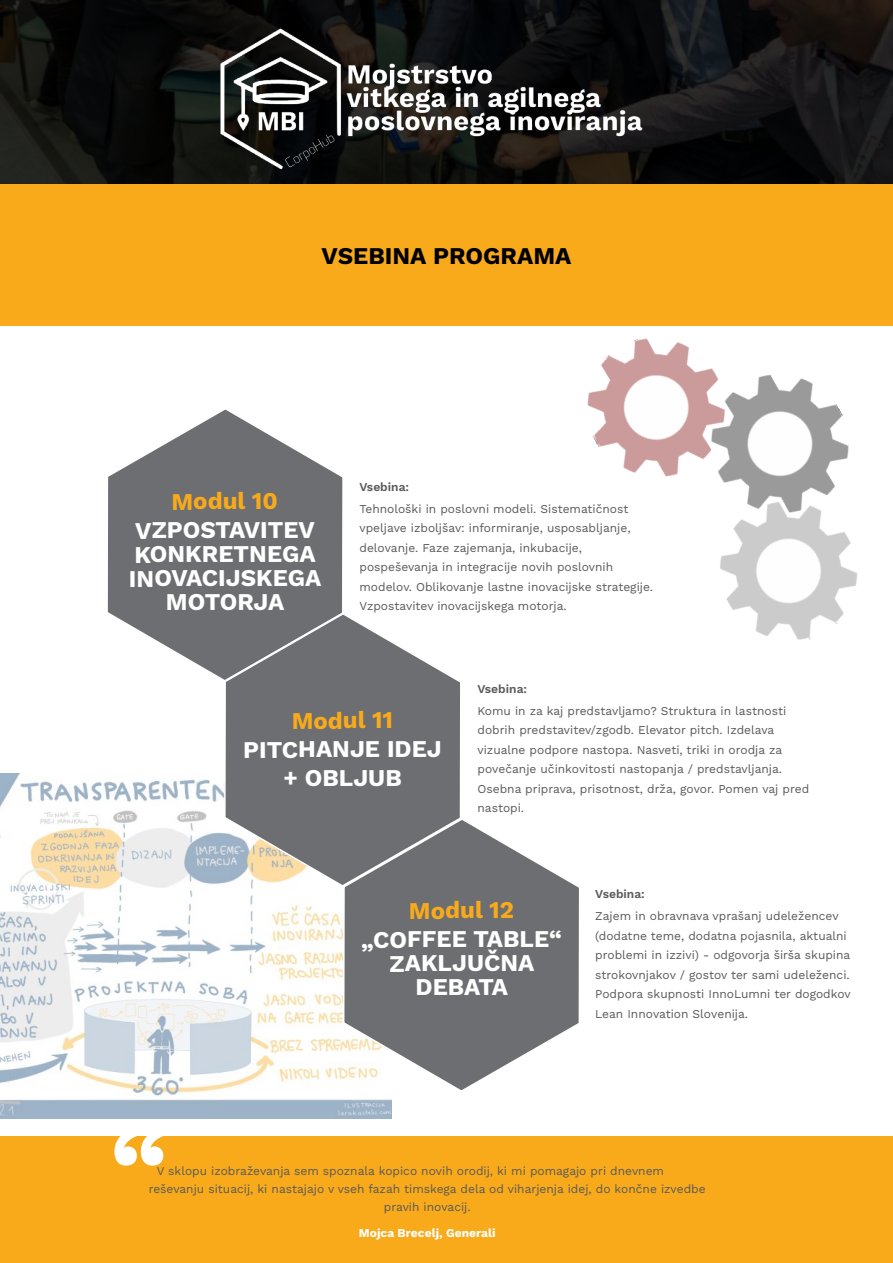
<style>
.page{position:relative;width:893px;height:1263px;background:#fff}
.page>*{position:absolute;margin:0;border:0;box-sizing:border-box;transform-origin:0 0}
.t1{font:700 108px "Work Sans";color:#fff}
.t2{font:700 24px/24px "Work Sans";letter-spacing:-.005em;color:#fff;text-align:center}
.t3{font:700 24px "Work Sans";letter-spacing:-.005em;color:#f8aa1b}
.t4{font:700 24px "Work Sans";color:#000}
.t5{font:12px/19.5px "Work Sans";color:#58595b}
.t6{font:600 12px "Work Sans";color:#58595b}
.t7{font:700 12px "Work Sans";color:#fff}
</style>
<div class="page">
<img style="left:0;top:774px;width:391px;height:344px">
<div style="left:0;top:0;width:893px;height:192px;background:#000;opacity:.8"></div>
<div style="left:0;top:1136px;width:893px;height:127px;background:#f8aa1b"></div>
<svg style="left:223px;top:616px;width:237px;height:272px;background:#848586"></svg>
<svg style="left:107px;top:409px;width:238px;height:273px;fill:#6d6e71"></svg>
<svg style="left:342px;top:817px;width:237px;height:276px;fill:#6d6e71"></svg>
<div style="left:0;top:184px;width:893px;height:142px;background:#f8aa1b"></div>
<img style="left:587px;top:338px;width:270px;height:302px">
<img style="left:206px;top:17px;width:456px;height:159px">
<h2 class="t4" style="left:321px;top:242px;width:252px">VSEBINA PROGRAMA</h2>
<h2 class="t3" style="left:171px;top:488px;width:108px">Modul 10</h2>
<h2 class="t2" style="left:129px;top:518px;width:194px">VZPOSTAVITEV<br>KONKRETNEGA<br>INOVACIJSKEGA<br>MOTORJA</h2>
<p class="t6" style="left:359px;top:482px;width:51px">Vsebina:</p>
<p class="t5" style="left:359px;top:499px;width:295px">Tehnološki in poslovni modeli. Sistematičnost vpeljave izboljšav: informiranje, usposabljanje, delovanje. Faze zajemanja, inkubacije, pospeševanja in integracije novih poslovnih modelov. Oblikovanje lastne inovacijske strategije.<br>Vzpostavitev inovacijskega motorja.</p>
<h2 class="t3" style="left:292px;top:707px;width:103px">Modul 11</h2>
<h2 class="t2" style="left:243px;top:735px;width:200px;line-height:28.8px">PITCHANJE IDEJ + OBLJUB</h2>
<p class="t6" style="left:477px;top:684px;width:51px">Vsebina:</p>
<p class="t5" style="left:477px;top:701px;width:333px">Komu in za kaj predstavljamo? Struktura in lastnosti dobrih predstavitev/zgodb. Elevator pitch. Izdelava vizualne podpore nastopa. Nasveti, triki in orodja za povečanje učinkovitosti nastopanja / predstavljanja.<br>Osebna priprava, prisotnost, drža, govor. Pomen vaj pred nastopi.</p>
<h2 class="t3" style="left:409px;top:897px;width:107px">Modul 12</h2>
<h2 class="t2" style="left:361px;top:927px;width:203px">„COFFEE TABLE“<br>ZAKLJUČNA<br>DEBATA</h2>
<p class="t6" style="left:595px;top:889px;width:51px">Vsebina:</p>
<p class="t5" style="left:595px;top:906px;width:257px">Zajem in obravnava vprašanj udeležencev (dodatne teme, dodatna pojasnila, aktualni problemi in izzivi) - odgovorja širša skupina strokovnjakov / gostov ter sami udeleženci.<br>Podpora skupnosti InnoLumni ter dogodkov Lean Innovation Slovenija.</p>
<h1 class="t1" style="left:110px;top:1109px;width:143px">“ <sup>“</sup></h1>
<p class="t5" style="left:157px;top:1161px;width:509px">V sklopu izobraževanja sem spoznala kopico novih orodij, ki mi pomagajo pri dnevnem</p>
<p class="t5" style="left:149px;top:1179px;width:559px">reševanju situacij, ki nastajajo v vseh fazah timskega dela od viharjenja idej, do končne izvedbe</p>
<p class="t5" style="left:384px;top:1197px;width:88px">pravih inovacij.</p>
<p class="t7" style="left:359px;top:1226px;width:138px">Mojca Brecelj, Generali</p>
</div>
